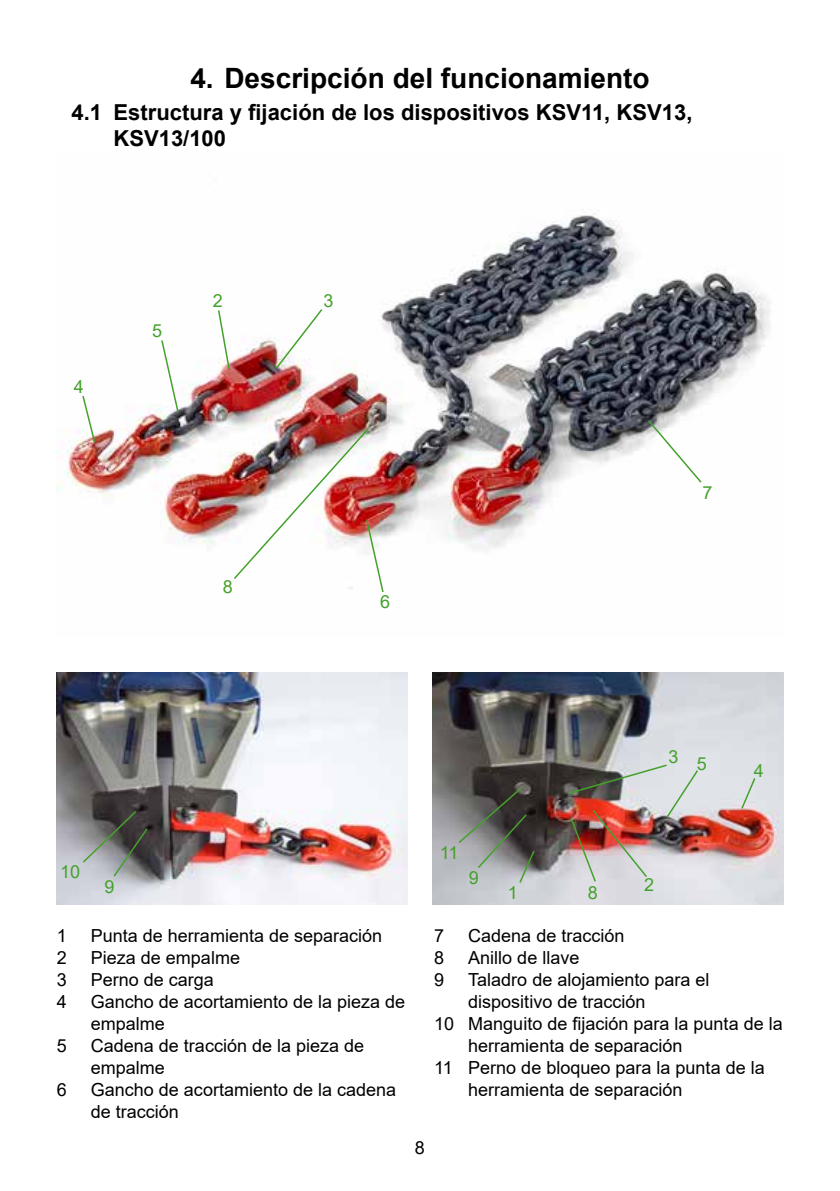
<style>
.page{position:relative;width:840px;height:1191px;background:#fff}
.page>*{position:absolute;margin:0;border:0;box-sizing:border-box;transform-origin:0 0}
.t1{font:700 28px "Arial";color:#000}
.t2{font:700 22px/26.4px "Arial";color:#000}
.t3{font:18px/22px "Arial";color:#000}
.t4{font:18px "Arial";color:#44a12b}
</style>
<div class="page">
<img style="left:57px;top:672px;width:350px;height:232px">
<img style="left:432px;top:672px;width:350px;height:232px">
<img style="left:57px;top:213px;width:713px;height:337px">
<svg style="left:274px;top:307px;width:50px;height:63px"></svg>
<svg style="left:217px;top:309px;width:14px;height:62px"></svg>
<svg style="left:160px;top:339px;width:20px;height:75px"></svg>
<svg style="left:81px;top:394px;width:15px;height:50px"></svg>
<svg style="left:646px;top:418px;width:56px;height:66px"></svg>
<img style="left:232px;top:426px;width:152px;height:166px">
<svg style="left:739px;top:776px;width:17px;height:34px"></svg>
<svg style="left:456px;top:785px;width:79px;height:99px;background:#717370"></svg>
<img style="left:566px;top:763px;width:133px;height:120px">
<svg style="left:81px;top:809px;width:68px;height:69px;background:#707270"></svg>
<h1 class="t1" style="left:190px;top:59px;width:460px">4. Descripción del funcionamiento</h1>
<p class="t2" style="left:113px;top:99px;width:580px;text-indent:-42px">4.1 Estructura y fijación de los dispositivos KSV11, KSV13,<br>KSV13/100</p>
<p class="t4" style="left:74px;top:374px;width:12px">4</p>
<p class="t4" style="left:152px;top:318px;width:12px">5</p>
<p class="t4" style="left:213px;top:289px;width:12px">2</p>
<p class="t4" style="left:222px;top:574px;width:12px">8</p>
<p class="t4" style="left:323px;top:289px;width:12px">3</p>
<p class="t4" style="left:380px;top:589px;width:12px">6</p>
<p class="t4" style="left:702px;top:480px;width:12px">7</p>
<p class="t4" style="left:668px;top:744px;width:12px">3</p>
<p class="t4" style="left:696px;top:751px;width:12px">5</p>
<p class="t4" style="left:753px;top:758px;width:12px">4</p>
<p class="t4" style="left:60px;top:859px;width:22px">10</p>
<p class="t4" style="left:104px;top:874px;width:12px">9</p>
<p class="t4" style="left:439px;top:840px;width:20px">11</p>
<p class="t4" style="left:468px;top:865px;width:12px">9</p>
<p class="t4" style="left:507px;top:880px;width:12px">1</p>
<p class="t4" style="left:587px;top:880px;width:12px">8</p>
<p class="t4" style="left:643px;top:872px;width:12px">2</p>
<p class="t3" style="left:57px;top:924px;width:12px">1</p>
<p class="t3" style="left:91px;top:924px;width:293px">Punta de herramienta de separación</p>
<p class="t3" style="left:57px;top:946px;width:12px">2</p>
<p class="t3" style="left:91px;top:946px;width:151px">Pieza de empalme</p>
<p class="t3" style="left:57px;top:968px;width:12px">3</p>
<p class="t3" style="left:91px;top:968px;width:125px">Perno de carga</p>
<p class="t3" style="left:57px;top:990px;width:12px">4</p>
<p class="t3" style="left:91px;top:990px;width:316px">Gancho de acortamiento de la pieza de empalme</p>
<p class="t3" style="left:57px;top:1034px;width:12px">5</p>
<p class="t3" style="left:91px;top:1034px;width:275px">Cadena de tracción de la pieza de empalme</p>
<p class="t3" style="left:57px;top:1078px;width:12px">6</p>
<p class="t3" style="left:91px;top:1078px;width:307px">Gancho de acortamiento de la cadena de tracción</p>
<p class="t3" style="left:434px;top:924px;width:12px">7</p>
<p class="t3" style="left:468px;top:924px;width:158px">Cadena de tracción</p>
<p class="t3" style="left:434px;top:946px;width:12px">8</p>
<p class="t3" style="left:468px;top:946px;width:113px">Anillo de llave</p>
<p class="t3" style="left:434px;top:968px;width:12px">9</p>
<p class="t3" style="left:468px;top:968px;width:243px">Taladro de alojamiento para el</p>
<p class="t3" style="left:468px;top:990px;width:179px">dispositivo de tracción</p>
<p class="t3" style="left:434px;top:1012px;width:350px">10 Manguito de fijación para la punta de la</p>
<p class="t3" style="left:468px;top:1034px;width:216px">herramienta de separación</p>
<p class="t3" style="left:434px;top:1056px;width:332px">11 Perno de bloqueo para la punta de la</p>
<p class="t3" style="left:468px;top:1078px;width:216px">herramienta de separación</p>
<p class="t3" style="left:415px;top:1136px;width:12px">8</p>
</div>
